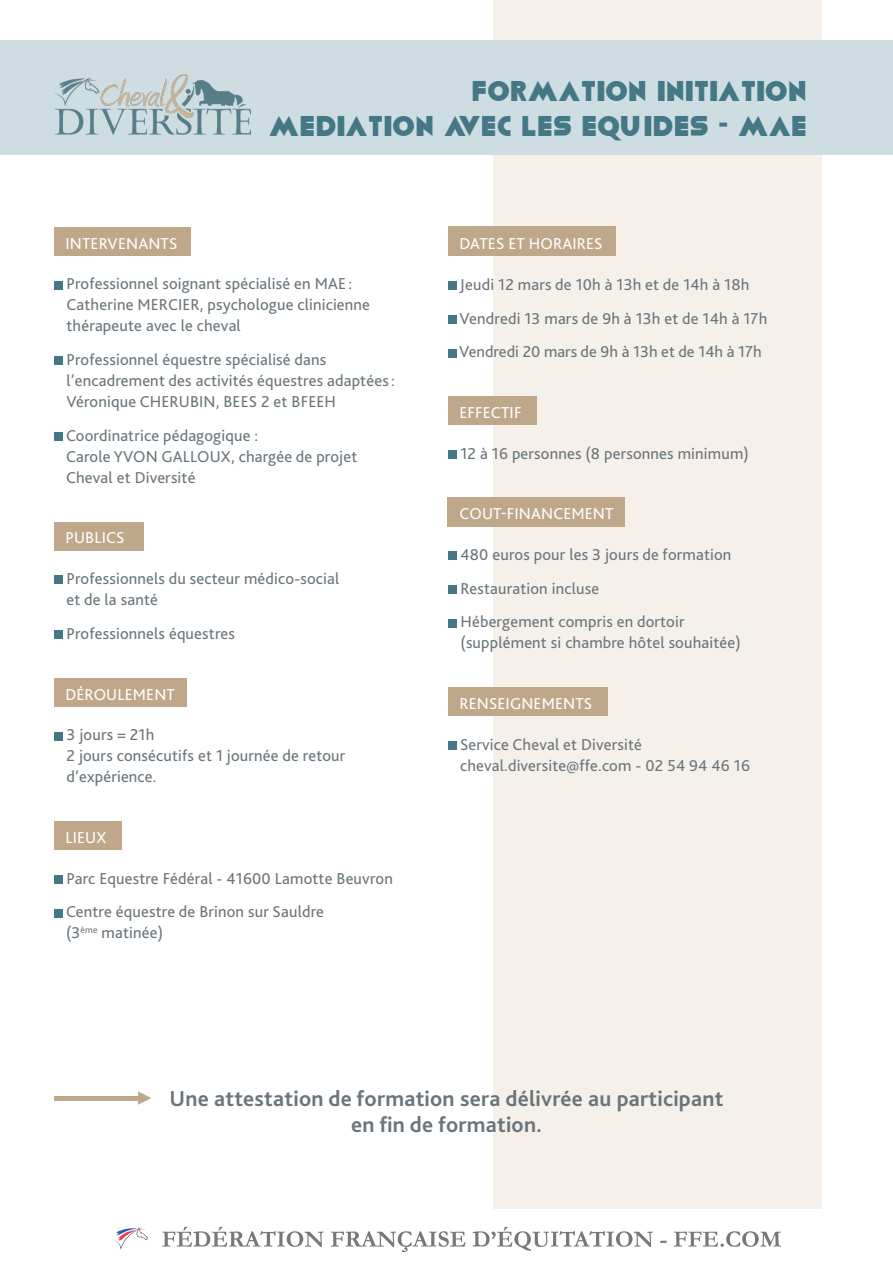
<style>
.page{position:relative;width:893px;height:1263px;background:#fff}
.page>*{position:absolute;margin:0;border:0;box-sizing:border-box;transform-origin:0 0}
.t1{font:28.5px/34.5px "Viafont";color:#437884;text-align:right}
.t2{font:700 22.5px/25.5px "Bliss 2";letter-spacing:.01em;color:#6a757b;text-align:center}
.t3{font:16.5px/21px "Bliss 2";letter-spacing:.01em;color:#6a757b}
.t4{font:16.5px "Bliss 2";letter-spacing:.01em;color:#fff}
</style>
<div class="page">
<div style="left:493px;top:0;width:329px;height:1209px;background:#f5f1ea"></div>
<div style="left:0;top:40px;width:893px;height:115px;background:#cedde2"></div>
<svg style="left:112px;top:1227px;width:36px;height:23px"></svg>
<svg style="left:162px;top:1227px;width:162px;height:20px"></svg>
<svg style="left:331px;top:1231px;width:134px;height:21px"></svg>
<svg style="left:473px;top:1227px;width:180px;height:24px"></svg>
<svg style="left:660px;top:1241px;width:7px;height:2px"></svg>
<svg style="left:674px;top:1231px;width:107px;height:16px"></svg>
<img style="left:54px;top:74px;width:196px;height:61px">
<div style="left:54px;top:227px;width:137px;height:29px;background:#bfa88a"></div>
<div style="left:54px;top:281px;width:9px;height:8px;background:#437884"></div>
<div style="left:54px;top:357px;width:9px;height:8px;background:#437884"></div>
<div style="left:54px;top:432px;width:9px;height:9px;background:#437884"></div>
<div style="left:54px;top:522px;width:90px;height:28px;background:#bfa88a"></div>
<div style="left:54px;top:576px;width:9px;height:8px;background:#437884"></div>
<div style="left:54px;top:630px;width:9px;height:9px;background:#437884"></div>
<div style="left:54px;top:678px;width:132px;height:28px;background:#bfa88a"></div>
<div style="left:54px;top:732px;width:9px;height:8px;background:#437884"></div>
<div style="left:54px;top:821px;width:67px;height:29px;background:#bfa88a"></div>
<div style="left:54px;top:875px;width:9px;height:8px;background:#437884"></div>
<div style="left:54px;top:909px;width:9px;height:8px;background:#437884"></div>
<div style="left:448px;top:227px;width:167px;height:29px;background:#bfa88a"></div>
<div style="left:448px;top:281px;width:8px;height:9px;background:#437884"></div>
<div style="left:448px;top:315px;width:8px;height:8px;background:#437884"></div>
<div style="left:448px;top:349px;width:8px;height:8px;background:#437884"></div>
<div style="left:448px;top:396px;width:89px;height:29px;background:#bfa88a"></div>
<div style="left:448px;top:450px;width:8px;height:8px;background:#437884"></div>
<div style="left:448px;top:497px;width:177px;height:29px;background:#bfa88a"></div>
<div style="left:448px;top:551px;width:8px;height:9px;background:#437884"></div>
<div style="left:448px;top:585px;width:8px;height:9px;background:#437884"></div>
<div style="left:448px;top:619px;width:8px;height:8px;background:#437884"></div>
<div style="left:448px;top:687px;width:159px;height:29px;background:#bfa88a"></div>
<div style="left:448px;top:741px;width:8px;height:9px;background:#437884"></div>
<hr style="left:54px;top:1096px;width:85px;height:4px;background:#bfa88a">
<svg style="left:138px;top:1091px;width:13px;height:14px"></svg>
<h1 class="t1" style="left:269px;top:75px;width:540px">FORMATION INITIATION<br>MEDIATION AVEC LES EQUIDES - MAE</h1>
<p class="t4" style="left:65px;top:233px;width:114px">INTERVENANTS</p>
<p class="t3" style="left:67px;top:273px;width:305px">Professionnel soignant spécialisé en MAE :<br>Catherine MERCIER, psychologue clinicienne thérapeute avec le cheval</p>
<p class="t3" style="left:67px;top:349px;width:330px">Professionnel équestre spécialisé dans l’encadrement des activités équestres adaptées:<br>Véronique CHERUBIN, BEES 2 et BFEEH</p>
<p class="t3" style="left:66px;top:425px;width:293px">Coordinatrice pédagogique :<br>Carole YVON GALLOUX, chargée de projet<br>Cheval et Diversité</p>
<p class="t4" style="left:65px;top:528px;width:61px">PUBLICS</p>
<p class="t3" style="left:67px;top:568px;width:274px">Professionnels du secteur médico-social et de la santé</p>
<p class="t3" style="left:67px;top:623px;width:170px">Professionnels équestres</p>
<p class="t4" style="left:65px;top:684px;width:111px">DÉROULEMENT</p>
<p class="t3" style="left:67px;top:724px;width:280px">3 jours = 21h<br>2 jours consécutifs et 1 journée de retour d’expérience.</p>
<p class="t4" style="left:65px;top:827px;width:42px">LIEUX</p>
<p class="t3" style="left:66px;top:861px;width:328px;line-height:33.8px">Parc Equestre Fédéral - 41600 Lamotte Beuvron<br>Centre équestre de Brinon sur Sauldre</p>
<p class="t3" style="left:66px;top:922px;width:99px">(3<sup>ème</sup> matinée)</p>
<p class="t4" style="left:459px;top:233px;width:145px">DATES ET HORAIRES</p>
<p class="t3" style="left:459px;top:267px;width:310px;line-height:33.8px">Jeudi 12 mars de 10h à 13h et de 14h à 18h<br>Vendredi 13 mars de 9h à 13h et de 14h à 17h<br>Vendredi 20 mars de 9h à 13h et de 14h à 17h</p>
<p class="t4" style="left:459px;top:402px;width:64px">EFFECTIF</p>
<p class="t3" style="left:460px;top:442px;width:290px">12 à 16 personnes (8 personnes minimum)</p>
<p class="t4" style="left:459px;top:503px;width:156px">COUT-FINANCEMENT</p>
<p class="t3" style="left:460px;top:537px;width:272px;line-height:33.8px">480 euros pour les 3 jours de formation<br>Restauration incluse<br>Hébergement compris en dortoir</p>
<p class="t3" style="left:460px;top:632px;width:282px">(supplément si chambre hôtel souhaitée)</p>
<p class="t4" style="left:459px;top:693px;width:134px">RENSEIGNEMENTS</p>
<p class="t3" style="left:460px;top:733px;width:291px">Service Cheval et Diversité cheval.diversite@ffe.com - 02 54 94 46 16</p>
<h2 class="t2" style="left:170px;top:1085px;width:555px">Une attestation de formation sera délivrée au participant en fin de formation.</h2>
</div>
